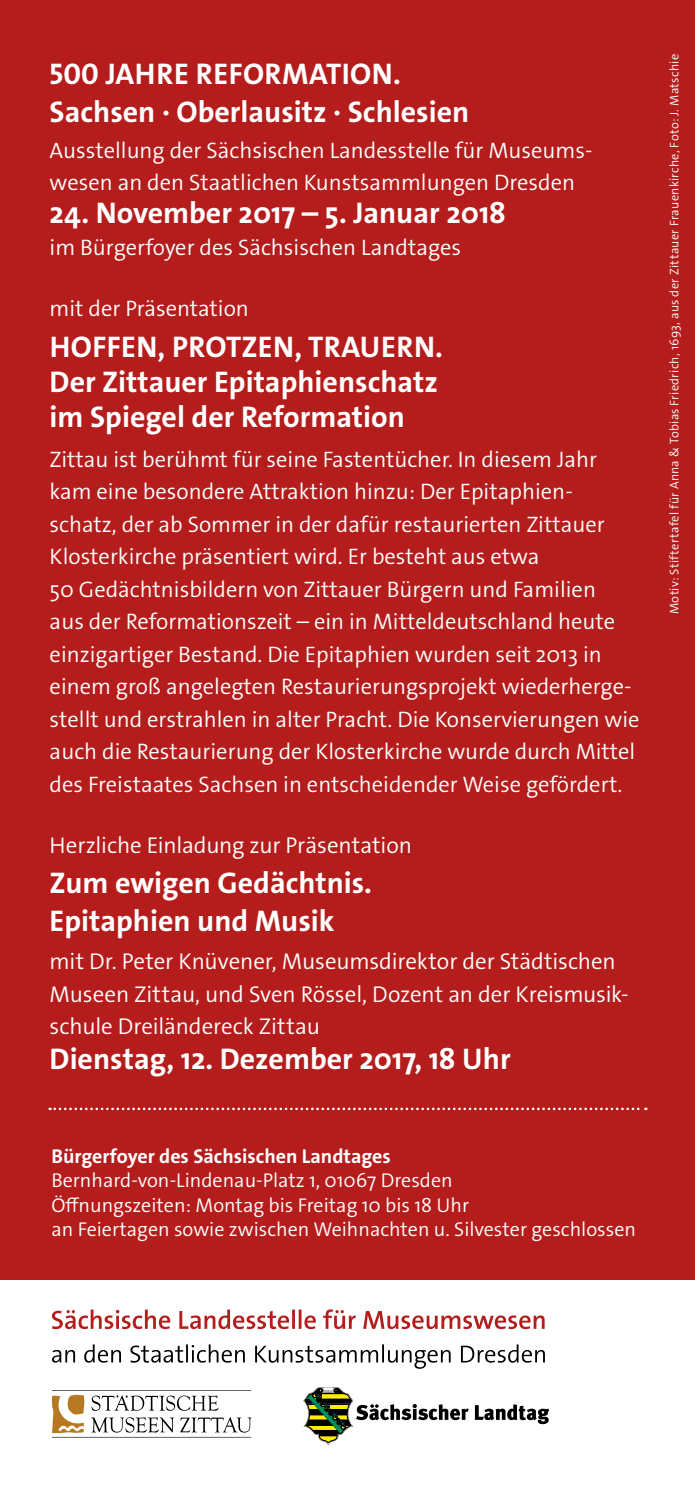
<style>
.page{position:relative;width:695px;height:1489px;background:#fff}
.page>*{position:absolute;margin:0;border:0;box-sizing:border-box;transform-origin:0 0}
.t1{font:30px/37.5px "The Sans HP7 Bld";color:#fff}
.t2{font:23px/32.5px "The Sans HP4 Se Lig";letter-spacing:-.005em;color:#fff}
.t3{font:22.5px/32.5px "The Sans HP4 Se Lig";color:#fff}
.t4{font:20px/24px "The Sans HP4 Se Lig";color:#fff}
.t5{font:20px "The Sans HP7 Bld";color:#fff}
.t6{font:12.5px "The Sans HP4 Se Lig";letter-spacing:.02em;color:#fff}
</style>
<div class="page">
<div style="left:0;top:0;width:694px;height:1278px;background:#b51d1c"></div>
<svg style="left:52px;top:1390px;width:199px;height:47px"></svg>
<svg style="left:475px;top:1404px;width:74px;height:19px"></svg>
<svg style="left:303px;top:1387px;width:165px;height:57px"></svg>
<svg style="left:52px;top:1344px;width:493px;height:24px"></svg>
<svg style="left:52px;top:1309px;width:492px;height:19px"></svg>
<svg style="left:50px;top:1107px;width:596px;height:3px"></svg>
<h1 class="t1" style="left:50px;top:56px;width:421px">500 Jahre Reformation.<br>Sachsen · Oberlausitz · Schlesien</h1>
<p class="t3" style="left:50px;top:134px;width:544px">Ausstellung der Sächsischen Landesstelle für Museums&shy;wesen an den Staatlichen Kunstsammlungen Dresden</p>
<h1 class="t1" style="left:50px;top:194px;width:458px">24. November 2017 – 5. Januar 2018</h1>
<p class="t3" style="left:50px;top:232px;width:413px">im Bürgerfoyer des Sächsischen Landtages</p>
<p class="t3" style="left:50px;top:292px;width:201px">mit der Präsentation</p>
<h1 class="t1" style="left:50px;top:329px;width:395px;line-height:35px">Hoffen, protzen, trauern.<br>Der Zittauer Epitaphienschatz im Spiegel der Reformation</h1>
<p class="t3" style="left:50px;top:443px;width:591px">Zittau ist berühmt für seine Fastentücher. In diesem Jahr kam eine besondere Attraktion hinzu: Der Epitaphien&shy;schatz, der ab Sommer in der dafür restaurierten Zittauer Klosterkirche präsentiert wird. Er besteht aus etwa<br>50 Gedächtnisbildern von Zittauer Bürgern und Familien<br>aus der Reformationszeit – ein in Mitteldeutschland heute einzigartiger Bestand. Die Epitaphien wurden seit 2013 in einem groß angelegten Restaurierungsprojekt wiederherge&shy;stellt und erstrahlen in alter Pracht. Die Konservierungen wie auch die Restaurierung der Klosterkirche wurde durch Mittel des Freistaates Sachsen in entscheidender Weise gefördert.</p>
<p class="t2" style="left:50px;top:828px;width:364px">Herzliche Einladung zur Präsentation</p>
<h1 class="t1" style="left:50px;top:864px;width:323px">Zum ewigen Gedächtnis.<br>Epitaphien und Musik</h1>
<p class="t2" style="left:50px;top:945px;width:580px">mit Dr. Peter Knüvener, Museumsdirektor der Städtischen<br>Museen Zittau, und Sven Rössel, Dozent an der Kreismusik&shy;schule Dreiländereck Zittau</p>
<h1 class="t1" style="left:50px;top:1040px;width:462px">Dienstag, 12. Dezember 2017, 18 Uhr</h1>
<p class="t5" style="left:51px;top:1143px;width:341px">Bürgerfoyer des Sächsischen Landtages</p>
<p class="t4" style="left:51px;top:1168px;width:586px">Bernhard-von-Lindenau-Platz 1, 01067 Dresden<br>Öffnungszeiten: Montag bis Freitag 10 bis 18 Uhr<br>an Feiertagen sowie zwischen Weihnachten u. Silvester geschlossen</p>
<p class="t6" style="left:666px;top:614px;width:561px;rotate:-90deg">Motiv: Stiftertafel für Anna &amp; Tobias Friedrich, 1693, aus der Zittauer Frauenkirche, Foto: J. Matschie</p>
</div>
